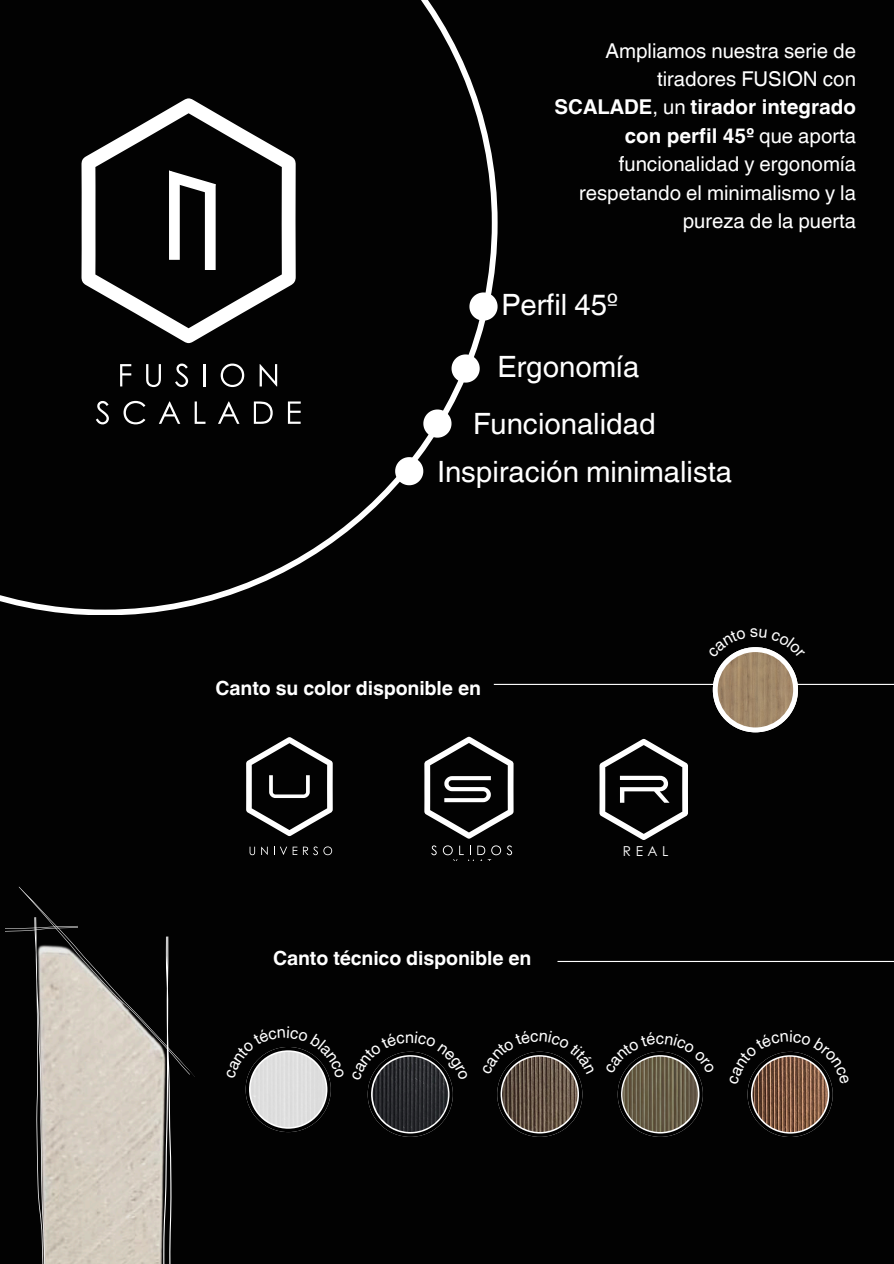
<style>
.page{position:relative;width:894px;height:1264px;background:#fff}
.page>*{position:absolute;margin:0;border:0;box-sizing:border-box;transform-origin:0 0}
.t1{font:29.4px "Helvetica Hebrew";color:#fff}
.t2{font:20.4px/28.5px "Helvetica Hebrew";color:#fff;text-align:right}
.t3{font:700 19.5px "Helvetica Hebrew";letter-spacing:-.005em;color:#fff}
.t4{font:16.35px "Helvetica Hebrew";color:#fff}
.t5{font:13.65px "Century Gothic";color:#fff}
.s1{font-weight:700}
</style>
<div class="page">
<div style="left:0;top:0;width:893px;height:1263px;background:#020202"></div>
<svg style="left:0;top:0;width:497px;height:615px"></svg>
<svg style="left:395px;top:457px;width:28px;height:28px"></svg>
<svg style="left:423px;top:409px;width:28px;height:28px"></svg>
<svg style="left:451px;top:354px;width:28px;height:28px"></svg>
<svg style="left:469px;top:292px;width:28px;height:28px"></svg>
<svg style="left:81px;top:98px;width:215px;height:245px"></svg>
<svg style="left:120px;top:364px;width:11px;height:22px"></svg>
<svg style="left:146px;top:364px;width:15px;height:23px"></svg>
<svg style="left:175px;top:363px;width:13px;height:24px"></svg>
<hr style="left:203px;top:364px;width:2px;height:22px;background:#fff">
<svg style="left:220px;top:363px;width:24px;height:24px"></svg>
<svg style="left:259px;top:364px;width:18px;height:22px"></svg>
<svg style="left:96px;top:401px;width:13px;height:23px"></svg>
<svg style="left:123px;top:401px;width:22px;height:23px"></svg>
<svg style="left:159px;top:401px;width:21px;height:23px"></svg>
<svg style="left:195px;top:401px;width:10px;height:23px"></svg>
<svg style="left:218px;top:401px;width:21px;height:23px"></svg>
<svg style="left:254px;top:401px;width:18px;height:23px"></svg>
<svg style="left:288px;top:401px;width:12px;height:23px"></svg>
<svg style="left:169px;top:170px;width:46px;height:100px"></svg>
<hr style="left:493px;top:684px;width:400px;height:1px;background:#fff">
<svg style="left:246px;top:737px;width:86px;height:99px"></svg>
<svg style="left:249px;top:846px;width:6px;height:9px"></svg>
<svg style="left:261px;top:846px;width:7px;height:9px"></svg>
<svg style="left:280px;top:846px;width:17px;height:9px"></svg>
<svg style="left:303px;top:846px;width:29px;height:9px"></svg>
<svg style="left:424px;top:736px;width:89px;height:102px"></svg>
<svg style="left:431px;top:845px;width:5px;height:10px"></svg>
<svg style="left:442px;top:845px;width:70px;height:15px"></svg>
<svg style="left:599px;top:739px;width:88px;height:101px"></svg>
<hr style="left:557px;top:960px;width:336px;height:2px;background:#fff">
<svg style="left:5px;top:886px;width:190px;height:377px"></svg>
<svg style="left:707px;top:647px;width:98px;height:85px"></svg>
<svg style="left:245px;top:1047px;width:86px;height:85px"></svg>
<svg style="left:367px;top:1051px;width:86px;height:85px"></svg>
<svg style="left:497px;top:1051px;width:86px;height:85px"></svg>
<svg style="left:617px;top:1051px;width:86px;height:85px"></svg>
<svg style="left:747px;top:1051px;width:86px;height:85px"></svg>
<p class="t2" style="left:554px;top:39px;width:303px">Ampliamos nuestra serie de tiradores FUSION con<br><span class="s1">SCALADE</span>, un <span class="s1">tirador integrado con perfil 45º</span> que aporta funcionalidad y ergonomía respetando el minimalismo y la pureza de la puerta</p>
<p class="t1" style="left:501px;top:294px;width:118px">Perfil 45º</p>
<p class="t1" style="left:497px;top:356px;width:143px">Ergonomía</p>
<p class="t1" style="left:473px;top:413px;width:184px">Funcionalidad</p>
<p class="t1" style="left:437px;top:461px;width:296px">Inspiración minimalista</p>
<p class="t3" style="left:215px;top:680px;width:267px">Canto su color disponible en</p>
<p class="t3" style="left:273px;top:951px;width:260px">Canto técnico disponible en</p>
<h3 class="t5" style="left:622px;top:841px;width:47px">REAL</h3>
<p class="t4" style="left:405px;top:1030px;width:11px">n</p>
<p class="t4" style="left:655px;top:1032px;width:10px">c</p>
</div>
